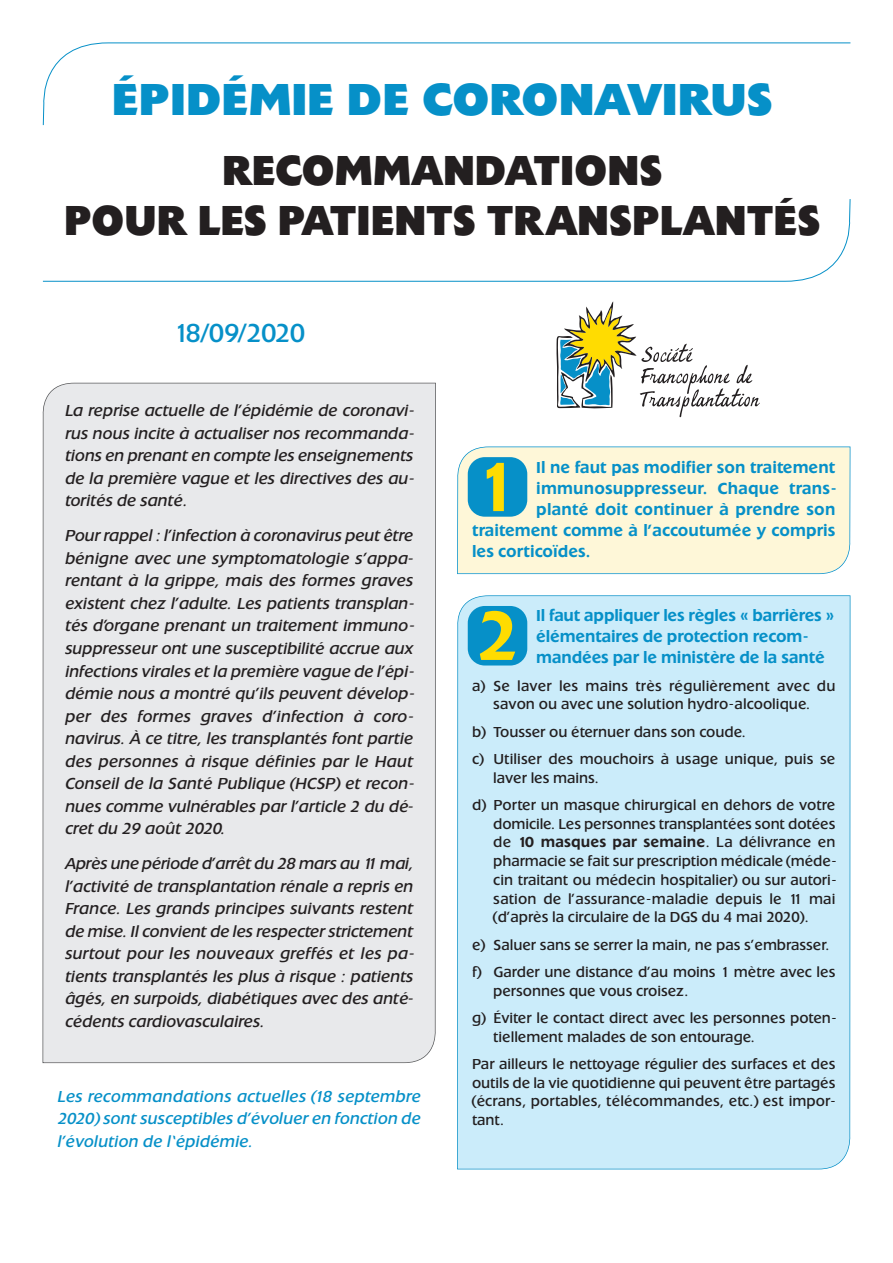
<style>
.page{position:relative;width:893px;height:1263px;background:#fff}
.page>*{position:absolute;margin:0;border:0;box-sizing:border-box;transform-origin:0 0}
.t1{font:500 72px "Extension";color:#ffdc01}
.t2{font:800 46.5px "Extension";color:#0690c8}
.t3{font:800 43.5px/49.5px "Extension";color:#231f20;text-align:center;scale:.95 1}
.t4{font:27px "Extension";letter-spacing:-.045em;color:#0690c8}
.t5{font:italic 16.5px/22.5px "Extension";letter-spacing:-.01em;color:#231f20;text-align:justify}
.t6{font:500 16.5px/21px "Extension";color:#0690c8}
.t7{font:italic 16.5px/22.5px "Extension";letter-spacing:-.005em;color:#0690c8;text-align:justify}
.t8{font:15px/18.8px "Extension";letter-spacing:-.005em;color:#231f20}
.s1{font-weight:500}
</style>
<div class="page">
<div style="left:457px;top:446px;width:394px;height:128px;background:#fef7d8"></div>
<div style="left:468px;top:457px;width:59px;height:60px;background:#0690c8;border-radius:17px"></div>
<div style="left:457px;top:595px;width:394px;height:574px;background:#cbecfa"></div>
<div style="left:468px;top:606px;width:59px;height:59px;background:#0690c8;border-radius:17px"></div>
<div style="left:42px;top:383px;width:394px;height:680px;background:#e8e9eb"></div>
<svg style="left:557px;top:302px;width:203px;height:115px"></svg>
<svg style="left:42px;top:199px;width:809px;height:83px"></svg>
<svg style="left:42px;top:42px;width:809px;height:83px"></svg>
<h2 class="t2" style="left:112px;top:80px;width:662px">ÉPIDÉMIE DE CORONAVIRUS</h2>
<h3 class="t3" style="left:64px;top:148px;width:798px">RECOMMANDATIONS<br>POUR LES PATIENTS TRANSPLANTÉS</h3>
<h3 class="t4" style="left:173px;top:322px;width:135px">18/09/2020</h3>
<p class="t5" style="left:65px;top:401px;width:351px">La reprise actuelle de l’épidémie de coronavi&shy;rus nous incite à actualiser nos recommanda&shy;tions en prenant en compte les enseignements de la première vague et les directives des au&shy;torités de santé.</p>
<p class="t5" style="left:65px;top:526px;width:351px">Pour rappel : l’infection à coronavirus peut être bénigne avec une symptomatologie s’appa&shy;rentant à la grippe, mais des formes graves existent chez l’adulte. Les patients transplan&shy;tés d’organe prenant un traitement immuno&shy;suppresseur ont une susceptibilité accrue aux infections virales et la première vague de l’épi&shy;démie nous a montré qu’ils peuvent dévelop&shy;per des formes graves d’infection à coro&shy;navirus. À ce titre, les transplantés font partie des personnes à risque définies par le Haut Conseil de la Santé Publique (HCSP) et recon&shy;nues comme vulnérables par l’article 2 du dé&shy;cret du 29 août 2020.</p>
<p class="t5" style="left:65px;top:854px;width:351px">Après une période d’arrêt du 28 mars au 11 mai, l’activité de transplantation rénale a repris en France. Les grands principes suivants restent de mise. Il convient de les respecter strictement surtout pour les nouveaux greffés et les pa&shy;tients transplantés les plus à risque : patients âgés, en surpoids, diabétiques avec des anté&shy;cédents cardiovasculaires.</p>
<p class="t7" style="left:58px;top:1086px;width:365px">Les recommandations actuelles (18 septembre 2020) sont susceptibles d’évoluer en fonction de l’évolution de l‘épidémie.</p>
<p class="t6" style="left:536px;top:458px;width:301px">Il ne faut pas modifier son traitement</p>
<p class="t6" style="left:536px;top:479px;width:301px">immunosuppresseur. Chaque trans-</p>
<p class="t6" style="left:536px;top:500px;width:301px">planté doit continuer à prendre son</p>
<p class="t6" style="left:472px;top:521px;width:365px">traitement comme à l’accoutumée y compris</p>
<p class="t6" style="left:472px;top:542px;width:120px">les corticoïdes.</p>
<h1 class="t1" style="left:472px;top:459px;width:47px">1</h1>
<p class="t6" style="left:536px;top:606px;width:300px">Il faut appliquer les règles « barrières » élémentaires de protection recom&shy;mandées par le ministère de la santé</p>
<p class="t8" style="left:472px;top:677px;width:365px;text-align:center">a) Se laver les mains très régulièrement avec du savon ou avec une solution hydro-alcoolique.</p>
<p class="t8" style="left:472px;top:719px;width:365px;line-height:27.3px">b) Tousser ou éternuer dans son coude.<br>c) Utiliser des mouchoirs à usage unique, puis se</p>
<p class="t8" style="left:472px;top:765px;width:365px;line-height:27.3px;text-indent:21px">laver les mains.<br>d) Porter un masque chirurgical en dehors de votre</p>
<p class="t8" style="left:493px;top:815px;width:345px;text-align:justify">domicile. Les personnes transplantées sont dotées de <span class="s1">10 masques par semaine</span>. La délivrance en pharmacie se fait sur prescription médicale (méde&shy;cin traitant ou médecin hospitalier) ou sur autori&shy;sation de l’assurance-maladie depuis le 11 mai (d’après la circulaire de la DGS du 4 mai 2020).</p>
<p class="t8" style="left:472px;top:932px;width:365px;line-height:27.3px">e) Saluer sans se serrer la main, ne pas s’embrasser. f) Garder une distance d’au moins 1 mètre avec les</p>
<p class="t8" style="left:472px;top:978px;width:366px;line-height:27.3px;text-indent:21px">personnes que vous croisez.<br>g) Éviter le contact direct avec les personnes poten-</p>
<p class="t8" style="left:472px;top:1024px;width:365px;line-height:27.3px;text-indent:21px">tiellement malades de son entourage.<br>Par ailleurs le nettoyage régulier des surfaces et des</p>
<p class="t8" style="left:472px;top:1074px;width:365px;text-align:justify">outils de la vie quotidienne qui peuvent être partagés (écrans, portables, télécommandes, etc.) est impor&shy;tant.</p>
<h1 class="t1" style="left:475px;top:608px;width:47px">2</h1>
</div>
